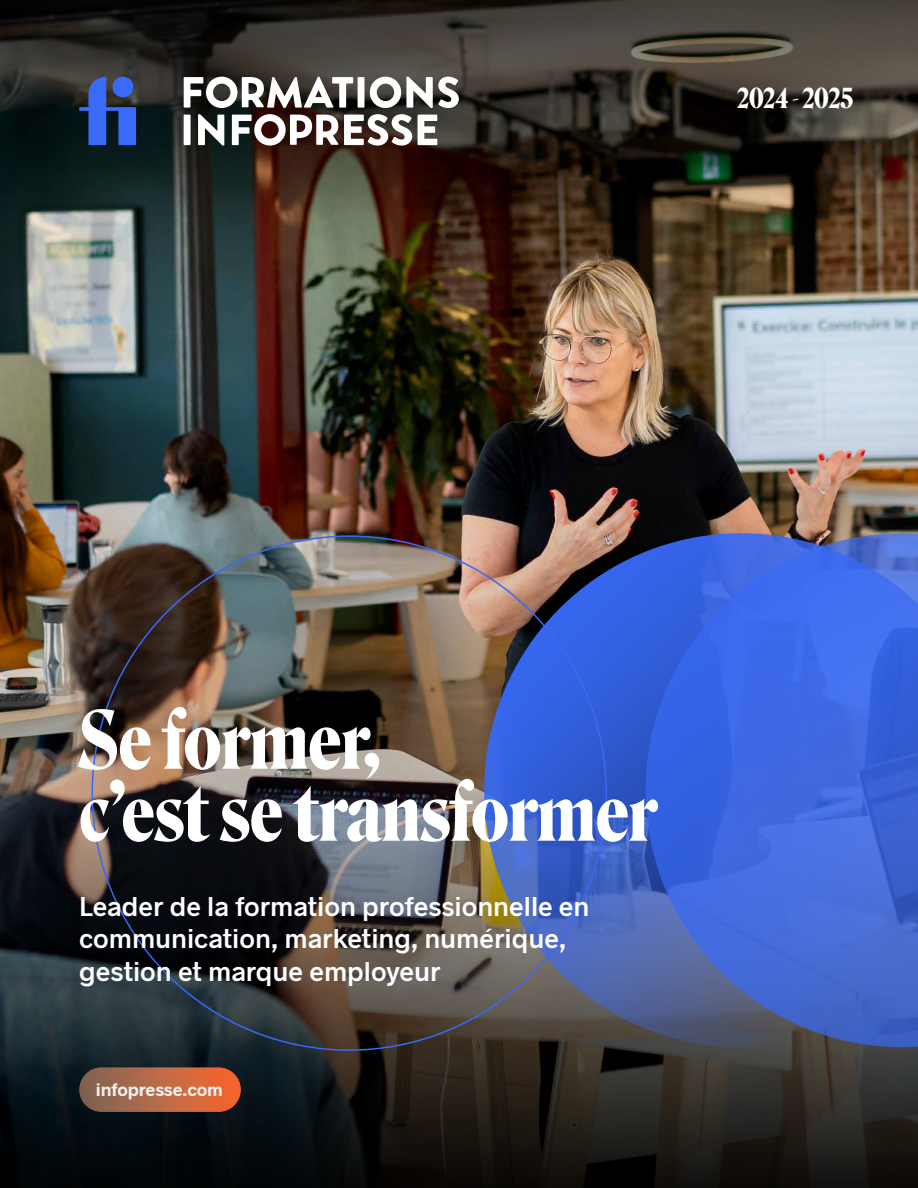
<style>
.page{position:relative;width:918px;height:1188px;background:#fff}
.page>*{position:absolute;margin:0;border:0;box-sizing:border-box;transform-origin:0 0}
.t1{font:700 78px/72px "Roslindale Display Condensed";color:#fff}
.t2{font:600 27px/32.4px "Radnika";color:#fff}
.t3{font:700 27px "Roslindale Display Condensed";letter-spacing:-.005em;color:#fff}
.t4{font:700 18px "Radnika";letter-spacing:-.01em;color:#efefef}
</style>
<div class="page">
<img style="left:0;top:225px;width:918px;height:193px">
<svg style="left:0;top:0;width:918px;height:225px"></svg>
<img style="left:0;top:418px;width:918px;height:770px">
<svg style="left:633px;top:533px;width:13px;height:514px"></svg>
<svg style="left:646px;top:533px;width:272px;height:514px"></svg>
<img style="left:67px;top:509px;width:566px;height:568px">
<svg style="left:184px;top:77px;width:169px;height:31px"></svg>
<div style="left:358px;top:77px;width:6px;height:31px;background:#fff"></div>
<svg style="left:370px;top:77px;width:89px;height:31px"></svg>
<div style="left:184px;top:115px;width:7px;height:30px;background:#fff"></div>
<svg style="left:198px;top:114px;width:26px;height:32px"></svg>
<svg style="left:232px;top:114px;width:180px;height:32px"></svg>
<svg style="left:418px;top:115px;width:19px;height:30px"></svg>
<svg style="left:79px;top:77px;width:57px;height:68px"></svg>
<div style="left:79px;top:1067px;width:162px;height:45px;background:linear-gradient(to right,#7d6656,#f6672f);border-radius:22px"></div>
<p class="t3" style="left:738px;top:75px;width:117px">2024 - 2025</p>
<h1 class="t1" style="left:79px;top:698px;width:579px">Se former,<br>c’est se transformer</h1>
<p class="t2" style="left:79px;top:889px;width:512px">Leader de la formation professionnelle en communication, marketing, numérique, gestion et marque employeur</p>
<p class="t4" style="left:96px;top:1077px;width:128px">infopresse.com</p>
</div>
